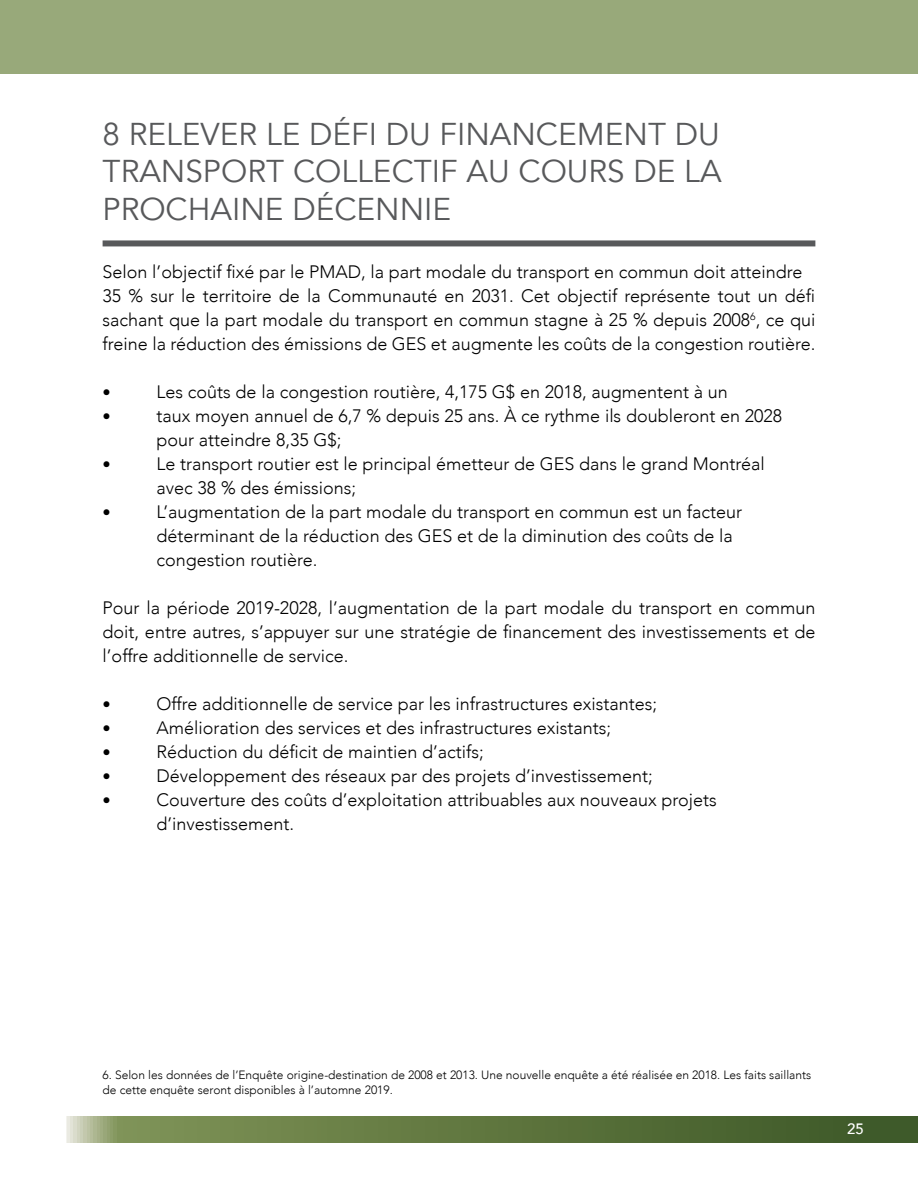
<style>
.page{position:relative;width:918px;height:1188px;background:#fff}
.page>*{position:absolute;margin:0;border:0;box-sizing:border-box;transform-origin:0 0}
.t1{font:31.5px/37.8px "Avenir";color:#58595b;text-align:justify}
.t2{font:300 18px/24px "Avenir";color:#000}
.t3{font:300 16.5px "Avenir";color:#000}
.t4{font:500 15px "Avenir";color:#fff}
.t5{font:300 12px/14.4px "Avenir";color:#000}
</style>
<div class="page">
<div style="left:0;top:0;width:918px;height:73px;background:#98a97a"></div>
<svg style="left:66px;top:1116px;width:852px;height:27px;background:#627843"></svg>
<div style="left:103px;top:240px;width:712px;height:6px;background:#58595b"></div>
<h1 class="t1" style="left:103px;top:115px;width:621px">8 RELEVER LE DÉFI DU FINANCEMENT DU TRANSPORT COLLECTIF AU COURS DE LA PROCHAINE DÉCENNIE</h1>
<p class="t2" style="left:102px;top:260px;width:714px">Selon l’objectif fixé par le PMAD, la part modale du transport en commun doit atteindre 35 % sur le territoire de la Communauté en 2031. Cet objectif représente tout un défi sachant que la part modale du transport en commun stagne à 25 % depuis 2008<sup>6</sup>, ce qui freine la réduction des émissions de GES et augmente les coûts de la congestion routière.</p>
<p class="t3" style="left:103px;top:383px;width:10px">•</p>
<p class="t2" style="left:157px;top:380px;width:573px">Les coûts de la congestion routière, 4,175 G$ en 2018, augmentent à un</p>
<p class="t3" style="left:103px;top:407px;width:10px">•</p>
<p class="t2" style="left:157px;top:404px;width:627px">taux moyen annuel de 6,7 % depuis 25 ans. À ce rythme ils doubleront en 2028 pour atteindre 8,35 G$;</p>
<p class="t3" style="left:103px;top:455px;width:10px">•</p>
<p class="t2" style="left:157px;top:452px;width:610px">Le transport routier est le principal émetteur de GES dans le grand Montréal avec 38 % des émissions;</p>
<p class="t3" style="left:103px;top:503px;width:10px">•</p>
<p class="t2" style="left:157px;top:500px;width:587px">L’augmentation de la part modale du transport en commun est un facteur déterminant de la réduction des GES et de la diminution des coûts de la congestion routière.</p>
<p class="t2" style="left:103px;top:596px;width:714px;text-align:justify">Pour la période 2019-2028, l’augmentation de la part modale du transport en commun doit, entre autres, s’appuyer sur une stratégie de financement des investissements et de l’offre additionnelle de service.</p>
<p class="t3" style="left:103px;top:695px;width:10px">•</p>
<p class="t2" style="left:157px;top:692px;width:502px">Offre additionnelle de service par les infrastructures existantes;</p>
<p class="t3" style="left:103px;top:719px;width:10px">•</p>
<p class="t2" style="left:157px;top:716px;width:456px">Amélioration des services et des infrastructures existants;</p>
<p class="t3" style="left:103px;top:743px;width:10px">•</p>
<p class="t2" style="left:157px;top:740px;width:329px">Réduction du déficit de maintien d’actifs;</p>
<p class="t3" style="left:103px;top:767px;width:10px">•</p>
<p class="t2" style="left:157px;top:764px;width:498px">Développement des réseaux par des projets d’investissement;</p>
<p class="t3" style="left:103px;top:791px;width:10px">•</p>
<p class="t2" style="left:157px;top:788px;width:562px">Couverture des coûts d’exploitation attribuables aux nouveaux projets d’investissement.</p>
<p class="t5" style="left:103px;top:1068px;width:710px">6. Selon les données de l’Enquête origine-destination de 2008 et 2013. Une nouvelle enquête a été réalisée en 2018. Les faits saillants de cette enquête seront disponibles à l’automne 2019.</p>
<p class="t4" style="left:847px;top:1116px;width:18px">25</p>
</div>
